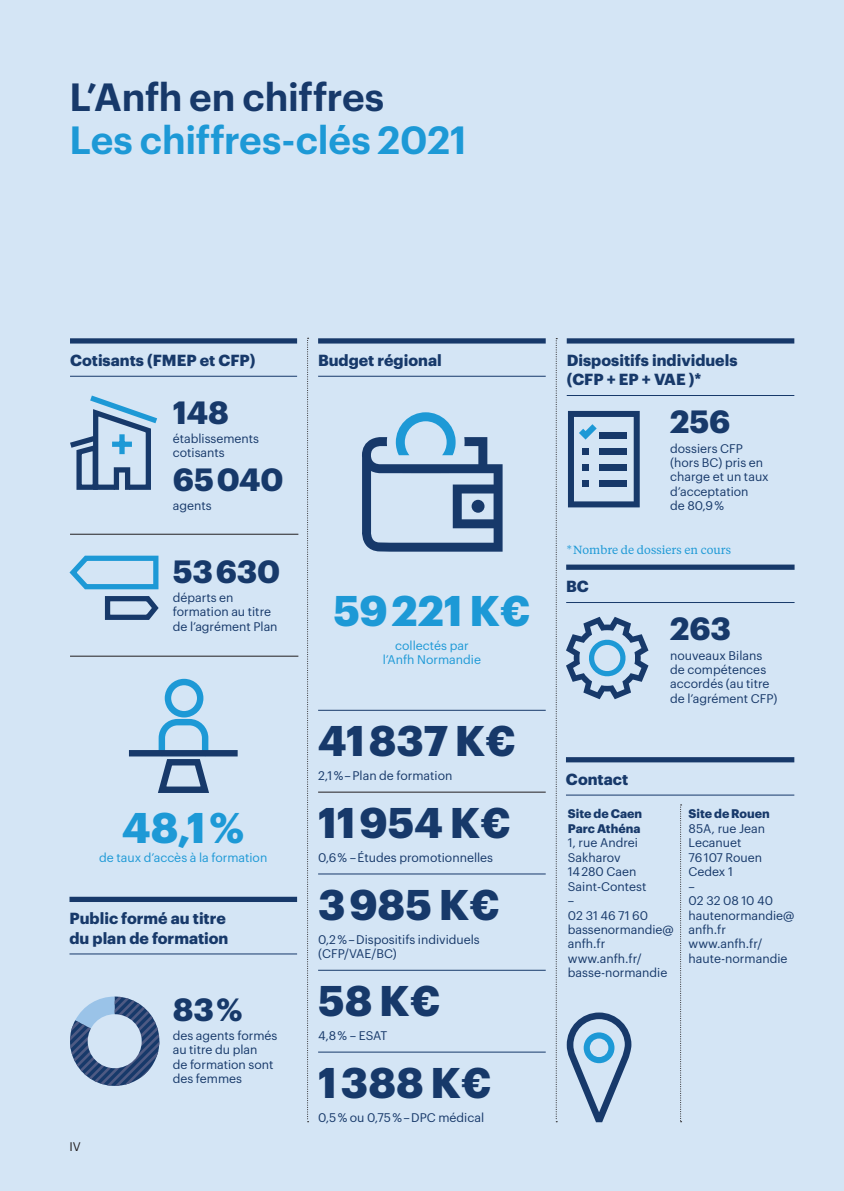
<style>
.page{position:relative;width:844px;height:1191px;background:#fff}
.page>*{position:absolute;margin:0;border:0;box-sizing:border-box;transform-origin:0 0}
.RA_Regionaux_Chiffre{font:700 42px "Graphik";color:#17396a}
.RA_Regionaux_Chiffre-2{font:700 42px "Graphik";color:#1d99d6}
.RA_regionaux_Titre_2{font:600 38.5px "Graphik";letter-spacing:-.005em;color:#1d99d6}
.RA_regionaux_Titre_2-2{font:600 38.5px "Graphik";letter-spacing:-.01em;color:#17396a}
.RA_Regionaux_Chiffre-3{font:700 31.5px "Graphik";letter-spacing:-.005em;color:#17396a}
.RA_regionaux_Rubriqu{font:700 15.75px/19.2px "Graphik";color:#17396a}
.RA_Regionaux_Chiffre-4{font:12.25px/14.3px "Graphik";color:#17396a}
.RA_Regionaux_Chiffre-5{font:12.25px/14.3px "Graphik";color:#1d99d6;text-align:center}
.RA_Regionaux_Chiffre-6{font:700 12.25px "Graphik";color:#17396a}
.t1{font:12.25px "Graphik";color:#231f20}
.RA_Regionaux_Infogra{font:11.72px "Tiempos Text";color:#1d99d6}
</style>
<div class="page">
<div style="left:0;top:0;width:843px;height:1191px;background:#d4e5f5"></div>
<svg style="left:70px;top:996px;width:89px;height:89px"></svg>
<svg style="left:307px;top:338px;width:1px;height:784px"></svg>
<svg style="left:555px;top:338px;width:2px;height:784px"></svg>
<div style="left:70px;top:338px;width:227px;height:5px;background:#17396a"></div>
<hr style="left:70px;top:376px;width:227px;height:1px;background:#17396a">
<hr style="left:70px;top:656px;width:228px;height:1px;background:#231f20">
<hr style="left:70px;top:534px;width:228px;height:1px;background:#231f20">
<svg style="left:70px;top:395px;width:87px;height:95px"></svg>
<svg style="left:69px;top:555px;width:90px;height:65px"></svg>
<div style="left:318px;top:338px;width:227px;height:5px;background:#17396a"></div>
<hr style="left:318px;top:376px;width:227px;height:1px;background:#17396a">
<hr style="left:318px;top:710px;width:227px;height:1px;background:#17396a">
<hr style="left:318px;top:792px;width:227px;height:1px;background:#231f20">
<hr style="left:318px;top:873px;width:227px;height:1px;background:#17396a">
<hr style="left:318px;top:970px;width:227px;height:1px;background:#17396a">
<hr style="left:318px;top:1051px;width:227px;height:1px;background:#17396a">
<svg style="left:362px;top:412px;width:140px;height:139px"></svg>
<div style="left:471px;top:500px;width:13px;height:13px;background:#17396a;border-radius:50%"></div>
<svg style="left:566px;top:1012px;width:66px;height:111px"></svg>
<div style="left:589px;top:1038px;width:19px;height:19px;background:#d4e5f5;border-radius:50%"></div>
<div style="left:88px;top:1014px;width:54px;height:54px;background:#d4e5f5;border-radius:50%"></div>
<svg style="left:680px;top:804px;width:1px;height:318px"></svg>
<div style="left:566px;top:338px;width:228px;height:5px;background:#17396a"></div>
<hr style="left:566px;top:395px;width:228px;height:1px;background:#17396a">
<svg style="left:568px;top:411px;width:71px;height:96px"></svg>
<div style="left:566px;top:757px;width:228px;height:5px;background:#17396a"></div>
<hr style="left:566px;top:794px;width:228px;height:1px;background:#17396a">
<div style="left:566px;top:564px;width:228px;height:6px;background:#17396a"></div>
<hr style="left:566px;top:602px;width:228px;height:1px;background:#17396a">
<svg style="left:566px;top:617px;width:82px;height:82px"></svg>
<div style="left:132px;top:750px;width:102px;height:6px;background:#17396a"></div>
<svg style="left:154px;top:715px;width:59px;height:78px"></svg>
<div style="left:165px;top:679px;width:38px;height:38px;border:6px solid #1d99d6;border-radius:50%"></div>
<div style="left:69px;top:896px;width:228px;height:6px;background:#17396a"></div>
<hr style="left:69px;top:953px;width:228px;height:1px;background:#17396a">
<p class="RA_regionaux_Titre_2-2" style="left:69px;top:67px;width:316px">L’Anfh en chiffres</p>
<p class="RA_regionaux_Titre_2" style="left:69px;top:111px;width:399px">Les chiffres-clés 2021</p>
<p class="RA_regionaux_Rubriqu" style="left:70px;top:349px;width:187px">Cotisants (FMEP et CFP)</p>
<p class="RA_Regionaux_Chiffre-3" style="left:173px;top:388px;width:58px">148</p>
<p class="RA_Regionaux_Chiffre-4" style="left:173px;top:430px;width:88px">établissements cotisants</p>
<p class="RA_Regionaux_Chiffre-3" style="left:173px;top:455px;width:112px">65 040</p>
<p class="RA_Regionaux_Chiffre-4" style="left:173px;top:497px;width:40px">agents</p>
<p class="RA_Regionaux_Chiffre-3" style="left:173px;top:546px;width:109px">53 630</p>
<p class="RA_Regionaux_Chiffre-4" style="left:173px;top:589px;width:106px">départs en formation au titre de l’agrément Plan</p>
<p class="RA_Regionaux_Chiffre-2" style="left:122px;top:794px;width:124px">48,1 %</p>
<p class="RA_Regionaux_Chiffre-5" style="left:99px;top:849px;width:169px">de taux d’accès à la formation</p>
<p class="RA_regionaux_Rubriqu" style="left:69px;top:907px;width:160px">Public formé au titre du plan de formation</p>
<p class="t1" style="left:69px;top:1137px;width:13px">IV</p>
<p class="RA_Regionaux_Chiffre-3" style="left:173px;top:984px;width:71px">83 %</p>
<p class="RA_Regionaux_Chiffre-4" style="left:173px;top:1027px;width:106px">des agents formés au titre du plan<br>de formation sont des femmes</p>
<p class="RA_regionaux_Rubriqu" style="left:318px;top:349px;width:125px">Budget régional</p>
<p class="RA_Regionaux_Chiffre-2" style="left:333px;top:578px;width:199px">59 221 K€</p>
<p class="RA_Regionaux_Chiffre-5" style="left:383px;top:637px;width:100px">collectés par l’Anfh Normandie</p>
<p class="RA_Regionaux_Chiffre" style="left:318px;top:708px;width:199px">41 837 K€</p>
<p class="RA_Regionaux_Chiffre-4" style="left:318px;top:767px;width:136px">2,1 % – Plan de formation</p>
<p class="RA_Regionaux_Chiffre" style="left:318px;top:790px;width:194px">11 954 K€</p>
<p class="RA_Regionaux_Chiffre-4" style="left:318px;top:849px;width:176px">0,6 % – Études promotionnelles</p>
<p class="RA_Regionaux_Chiffre" style="left:318px;top:871px;width:183px">3 985 K€</p>
<p class="RA_Regionaux_Chiffre-4" style="left:318px;top:931px;width:163px">0,2 % – Dispositifs individuels (CFP/VAE/BC)</p>
<p class="RA_Regionaux_Chiffre" style="left:318px;top:968px;width:123px">58 K€</p>
<p class="RA_Regionaux_Chiffre-4" style="left:318px;top:1027px;width:71px">4,8 % – ESAT</p>
<p class="RA_Regionaux_Chiffre" style="left:318px;top:1049px;width:175px">1 388 K€</p>
<p class="RA_Regionaux_Chiffre-4" style="left:318px;top:1109px;width:167px">0,5 % ou 0,75 % – DPC médical</p>
<p class="RA_regionaux_Rubriqu" style="left:566px;top:349px;width:172px">Dispositifs individuels (CFP + EP + VAE )*</p>
<p class="RA_Regionaux_Chiffre-3" style="left:670px;top:397px;width:62px">256</p>
<p class="RA_Regionaux_Chiffre-4" style="left:670px;top:440px;width:100px">dossiers CFP (hors BC) pris en charge et un taux d’acceptation<br>de 80,9 %</p>
<p class="RA_Regionaux_Infogra" style="left:566px;top:541px;width:166px">*Nombre de dossiers en cours</p>
<p class="RA_regionaux_Rubriqu" style="left:566px;top:575px;width:24px">BC</p>
<p class="RA_Regionaux_Chiffre-3" style="left:670px;top:604px;width:62px">263</p>
<p class="RA_Regionaux_Chiffre-4" style="left:670px;top:647px;width:109px">nouveaux Bilans de compétences accordés (au titre de l’agrément CFP)</p>
<p class="RA_regionaux_Rubriqu" style="left:566px;top:768px;width:64px">Contact</p>
<p class="RA_Regionaux_Chiffre-6" style="left:567px;top:804px;width:76px">Site de Caen</p>
<p class="RA_Regionaux_Chiffre-6" style="left:567px;top:819px;width:74px">Parc Athéna</p>
<p class="RA_Regionaux_Chiffre-4" style="left:567px;top:834px;width:71px">1, rue Andrei<br>Sakharov</p>
<p class="RA_Regionaux_Chiffre-4" style="left:567px;top:863px;width:80px">14 280 Caen<br>Saint-Contest</p>
<p class="RA_Regionaux_Chiffre-4" style="left:567px;top:892px;width:8px">–</p>
<p class="RA_Regionaux_Chiffre-4" style="left:567px;top:907px;width:82px">02 31 46 71 60</p>
<p class="RA_Regionaux_Chiffre-4" style="left:567px;top:921px;width:107px">bassenormandie@ anfh.fr</p>
<p class="RA_Regionaux_Chiffre-4" style="left:567px;top:950px;width:101px">www.anfh.fr/ basse-normandie</p>
<p class="RA_Regionaux_Chiffre-6" style="left:688px;top:804px;width:83px">Site de Rouen</p>
<p class="RA_Regionaux_Chiffre-4" style="left:688px;top:820px;width:78px">85A, rue Jean<br>Lecanuet</p>
<p class="RA_Regionaux_Chiffre-4" style="left:688px;top:849px;width:75px">76 107 Rouen<br>Cedex 1</p>
<p class="RA_Regionaux_Chiffre-4" style="left:688px;top:878px;width:8px">–</p>
<p class="RA_Regionaux_Chiffre-4" style="left:688px;top:892px;width:86px">02 32 08 10 40</p>
<p class="RA_Regionaux_Chiffre-4" style="left:688px;top:907px;width:107px">hautenormandie@ anfh.fr</p>
<p class="RA_Regionaux_Chiffre-4" style="left:688px;top:935px;width:100px">www.anfh.fr/ haute-normandie</p>
</div>
